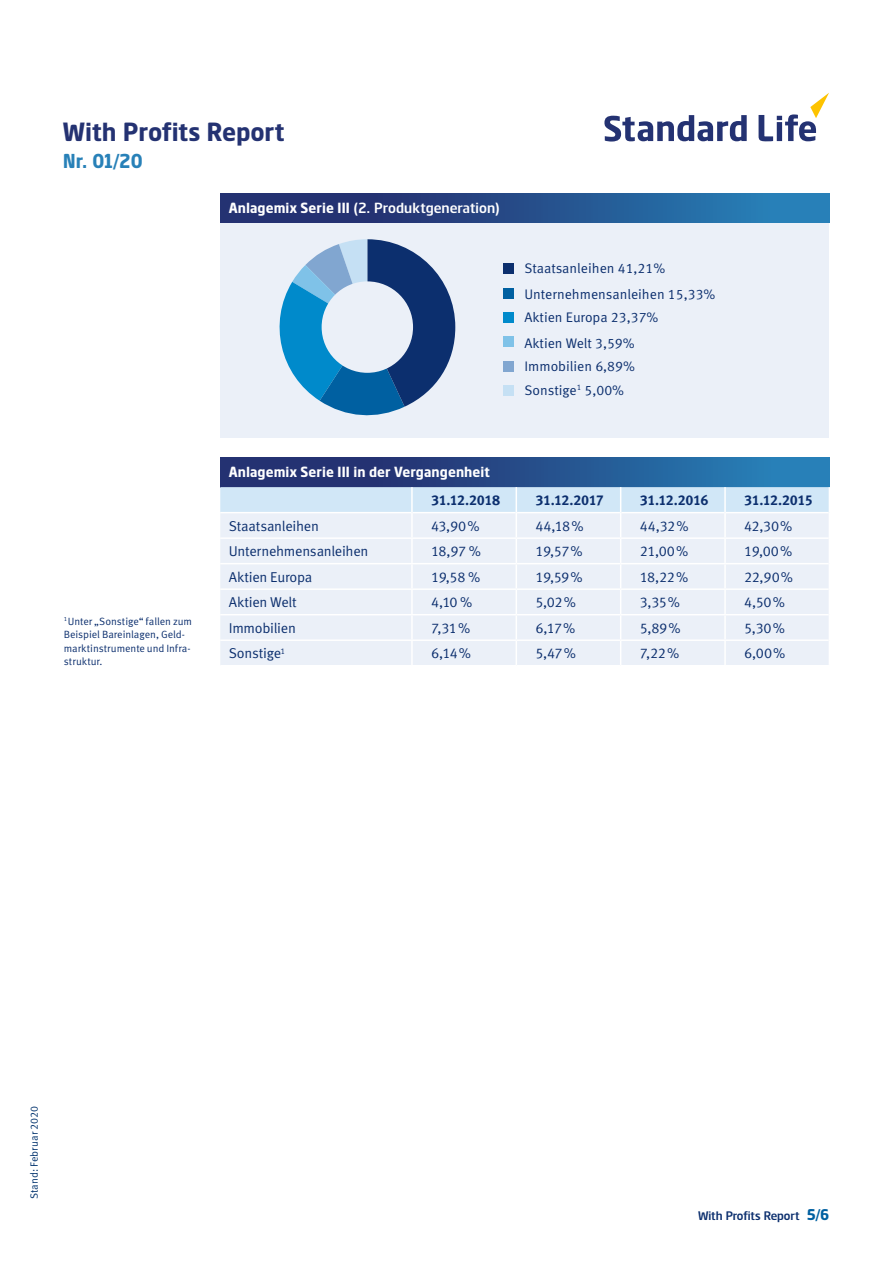
<style>
.page{position:relative;width:893px;height:1263px;background:#fff}
.page>*{position:absolute;margin:0;border:0;box-sizing:border-box;transform-origin:0 0}
.t1{font:700 25.5px "Standard Life";color:#243272}
.t2{font:700 19.5px "Standard Life";color:#2881b8}
.t3{font:14.25px "Meta Standard Life Pro TF Norm";letter-spacing:-.02em;color:#0c2f6e}
.t4{font:700 14.25px "Meta Standard Life Pro TF";letter-spacing:-.04em;color:#0c2f6e}
.t5{font:14.25px "Standard Life";letter-spacing:.015em;color:#fff}
.t6{font:700 14.25px "Standard Life";letter-spacing:.01em;color:#fff}
.t7{font:13.8px "Meta Standard Life Pro TF Norm";color:#0c2f6e}
.t8{font:12px "Standard Life";color:#0c2f6e}
.t9{font:10.5px/13.5px "Meta Standard Life Pro TF Norm";letter-spacing:-.005em;color:#0c2f6e}
.t10{font:10.5px "Meta Standard Life Pro TF Norm";letter-spacing:.005em;color:#00326d}
.s1{font-weight:700}
.s2{font-weight:700;font-size:15px;color:#0060a1}
</style>
<div class="page">
<svg style="left:604px;top:115px;width:143px;height:27px"></svg>
<svg style="left:759px;top:93px;width:70px;height:48px"></svg>
<div style="left:220px;top:457px;width:609px;height:30px;background:linear-gradient(to right,#242163,#2882b9)"></div>
<svg style="left:220px;top:487px;width:610px;height:178px;background:#e7eef7"></svg>
<hr style="left:220px;top:537px;width:192px;height:2px;background:#fff">
<hr style="left:412px;top:537px;width:104px;height:2px;background:#fff">
<hr style="left:516px;top:537px;width:105px;height:2px;background:#fff">
<hr style="left:621px;top:537px;width:104px;height:2px;background:#fff">
<hr style="left:725px;top:537px;width:104px;height:2px;background:#fff">
<hr style="left:220px;top:563px;width:192px;height:1px;background:#fff">
<hr style="left:412px;top:563px;width:104px;height:1px;background:#fff">
<hr style="left:516px;top:563px;width:105px;height:1px;background:#fff">
<hr style="left:621px;top:563px;width:104px;height:1px;background:#fff">
<hr style="left:725px;top:563px;width:104px;height:1px;background:#fff">
<hr style="left:220px;top:588px;width:192px;height:2px;background:#fff">
<hr style="left:412px;top:588px;width:104px;height:2px;background:#fff">
<hr style="left:516px;top:588px;width:105px;height:2px;background:#fff">
<hr style="left:621px;top:588px;width:104px;height:2px;background:#fff">
<hr style="left:725px;top:588px;width:104px;height:2px;background:#fff">
<hr style="left:220px;top:639px;width:192px;height:2px;background:#fff">
<hr style="left:412px;top:639px;width:104px;height:2px;background:#fff">
<hr style="left:516px;top:639px;width:105px;height:2px;background:#fff">
<hr style="left:621px;top:639px;width:104px;height:2px;background:#fff">
<hr style="left:725px;top:639px;width:104px;height:2px;background:#fff">
<hr style="left:220px;top:614px;width:192px;height:1px;background:#fff">
<hr style="left:412px;top:614px;width:104px;height:1px;background:#fff">
<hr style="left:516px;top:614px;width:105px;height:1px;background:#fff">
<hr style="left:621px;top:614px;width:104px;height:1px;background:#fff">
<hr style="left:725px;top:614px;width:104px;height:1px;background:#fff">
<div style="left:220px;top:193px;width:609px;height:30px;background:linear-gradient(to right,#242163,#2882b9)"></div>
<div style="left:220px;top:223px;width:609px;height:215px;background:#ebf0f8"></div>
<div style="left:504px;top:386px;width:10px;height:10px;background:#c5e0f4"></div>
<div style="left:504px;top:264px;width:10px;height:10px;background:#0c2f6e"></div>
<div style="left:504px;top:288px;width:10px;height:10px;background:#0060a1"></div>
<div style="left:504px;top:312px;width:10px;height:11px;background:#008acb"></div>
<div style="left:504px;top:337px;width:10px;height:10px;background:#7fc2e8"></div>
<div style="left:504px;top:361px;width:10px;height:10px;background:#81a6d0"></div>
<svg style="left:279px;top:239px;width:176px;height:177px"></svg>
<div style="left:322px;top:281px;width:91px;height:92px;background:#ebf0f8;border-radius:50%"></div>
<h1 class="t1" style="left:63px;top:116px;width:223px">With Profits Report</h1>
<h2 class="t2" style="left:63px;top:149px;width:82px">Nr. 01/20</h2>
<p class="t9" style="left:64px;top:614px;width:130px"><sup>1</sup>Unter „Sonstige“ fallen zum<br>Beispiel Bareinlagen, Geld&shy;marktinstrumente und Infra&shy;struktur.</p>
<p class="t5" style="left:229px;top:199px;width:272px"><span class="s1">Anlagemix Serie III</span> (2. Produktgeneration)</p>
<p class="t7" style="left:524px;top:258px;width:142px">Staatsanleihen 41,21%</p>
<p class="t7" style="left:524px;top:283px;width:193px">Unternehmensanleihen 15,33%</p>
<p class="t7" style="left:524px;top:307px;width:136px">Aktien Europa 23,37%</p>
<p class="t7" style="left:524px;top:332px;width:112px">Aktien Welt 3,59%</p>
<p class="t7" style="left:524px;top:356px;width:112px">Immobilien 6,89%</p>
<p class="t7" style="left:524px;top:380px;width:101px">Sonstige<sup>1</sup> 5,00%</p>
<p class="t6" style="left:229px;top:463px;width:263px">Anlagemix Serie III in der Vergangenheit</p>
<p class="t4" style="left:431px;top:489px;width:71px">31.12.2018</p>
<p class="t4" style="left:535px;top:489px;width:70px">31.12.2017</p>
<p class="t4" style="left:640px;top:489px;width:70px">31.12.2016</p>
<p class="t4" style="left:744px;top:489px;width:70px">31.12.2015</p>
<p class="t3" style="left:229px;top:515px;width:92px">Staatsanleihen</p>
<p class="t3" style="left:431px;top:515px;width:50px">43,90%</p>
<p class="t3" style="left:535px;top:515px;width:50px">44,18%</p>
<p class="t3" style="left:640px;top:515px;width:50px">44,32%</p>
<p class="t3" style="left:744px;top:515px;width:50px">42,30%</p>
<p class="t3" style="left:229px;top:541px;width:141px">Unternehmensanleihen</p>
<p class="t3" style="left:431px;top:541px;width:52px">18,97 %</p>
<p class="t3" style="left:535px;top:541px;width:49px">19,57%</p>
<p class="t3" style="left:640px;top:541px;width:50px">21,00%</p>
<p class="t3" style="left:744px;top:541px;width:50px">19,00%</p>
<p class="t3" style="left:229px;top:566px;width:85px">Aktien Europa</p>
<p class="t3" style="left:431px;top:566px;width:51px">19,58 %</p>
<p class="t3" style="left:535px;top:566px;width:49px">19,59%</p>
<p class="t3" style="left:640px;top:566px;width:50px">18,22%</p>
<p class="t3" style="left:744px;top:566px;width:51px">22,90%</p>
<p class="t3" style="left:229px;top:592px;width:70px">Aktien Welt</p>
<p class="t3" style="left:431px;top:592px;width:43px">4,10 %</p>
<p class="t3" style="left:535px;top:592px;width:42px">5,02%</p>
<p class="t3" style="left:640px;top:592px;width:42px">3,35%</p>
<p class="t3" style="left:744px;top:592px;width:42px">4,50%</p>
<p class="t3" style="left:229px;top:617px;width:69px">Immobilien</p>
<p class="t3" style="left:431px;top:617px;width:41px">7,31%</p>
<p class="t3" style="left:535px;top:617px;width:42px">6,17%</p>
<p class="t3" style="left:640px;top:617px;width:42px">5,89%</p>
<p class="t3" style="left:744px;top:617px;width:42px">5,30%</p>
<p class="t3" style="left:229px;top:643px;width:58px">Sonstige<sup>1</sup></p>
<p class="t3" style="left:431px;top:643px;width:42px">6,14%</p>
<p class="t3" style="left:535px;top:643px;width:42px">5,47%</p>
<p class="t3" style="left:640px;top:643px;width:41px">7,22%</p>
<p class="t3" style="left:744px;top:643px;width:43px">6,00%</p>
<p class="t10" style="left:26px;top:1199px;width:95px;rotate:-90deg">Stand: Februar 2020</p>
<p class="t8" style="left:698px;top:1208px;width:133px">With Profits Report <span class="s2">5/6</span></p>
</div>
